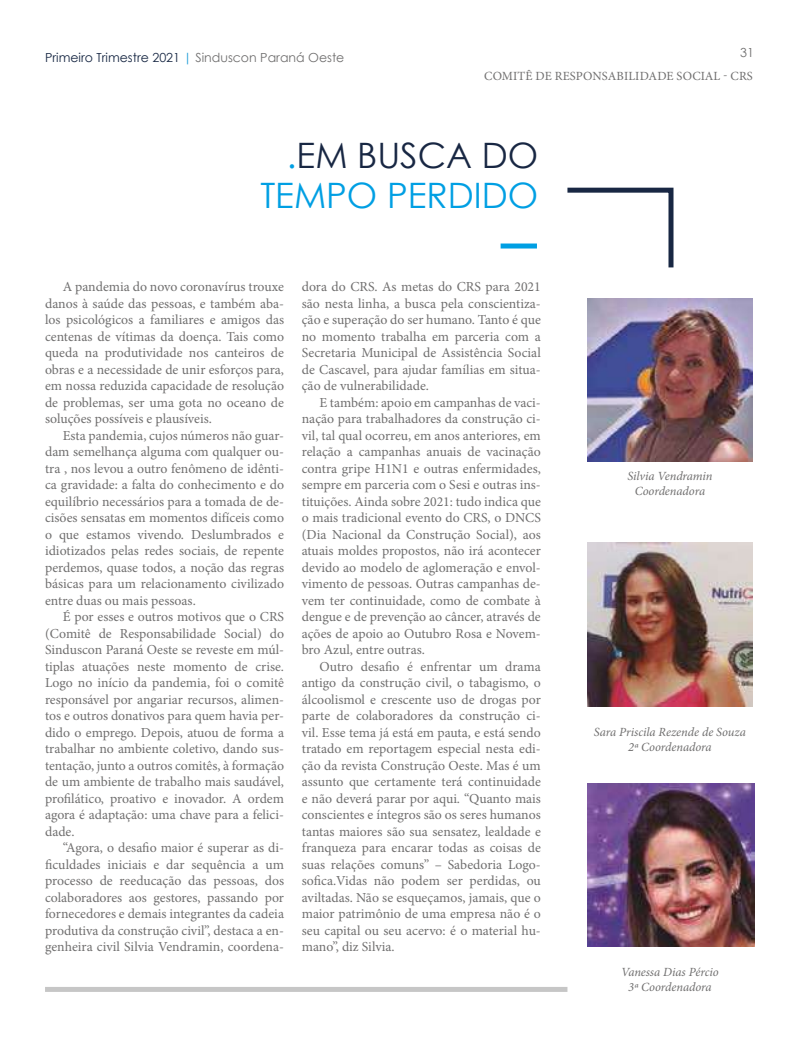
<style>
.page{position:relative;width:798px;height:1046px;background:#fff}
.page>*{position:absolute;margin:0;border:0;box-sizing:border-box;transform-origin:0 0}
.t1{font:35px/40px "Century Gothic";color:#009fe3;text-align:right}
.t2{font:13.75px/16.5px "Minion Pro";color:#706f6f;text-align:justify}
.t3{font:italic 12.5px/15px "Minion Pro";letter-spacing:-.005em;color:#706f6f;text-align:center}
.t4{font:12.5px "Century Gothic";color:#172743}
.t5{font:12.5px "Minion Pro";letter-spacing:.01em;color:#706f6f}
.t6{font:12.5px "Century Gothic";color:#706f6f}
.s1{color:#1d9dd8}
.s2{color:#706f6f}
.s3{color:#182743}
</style>
<div class="page">
<svg style="left:567px;top:187px;width:107px;height:81px"></svg>
<div style="left:500px;top:243px;width:36px;height:5px;background:#009fe3"></div>
<div style="left:45px;top:986px;width:522px;height:5px;background:#c6c6c6"></div>
<img style="left:587px;top:298px;width:164px;height:163px">
<img style="left:587px;top:542px;width:165px;height:164px">
<img style="left:587px;top:783px;width:166px;height:163px">
<p class="t4" style="left:45px;top:48px;width:301px">Primeiro Trimestre 2021 <span class="s1">|</span> <span class="s2">Sinduscon Paraná Oeste</span></p>
<p class="t6" style="left:739px;top:44px;width:15px">31</p>
<p class="t5" style="left:484px;top:68px;width:270px">COMITÊ DE RESPONSABILIDADE SOCIAL - CRS</p>
<h1 class="t1" style="left:260px;top:135px;width:279px">.<span class="s3">EM BUSCA DO<br></span>TEMPO PERDIDO</h1>
<p class="t2" style="left:45px;top:278px;width:240px;text-indent:18px">A pandemia do novo coronavírus trouxe danos à saúde das pessoas, e também aba&shy;los psicológicos a familiares e amigos das centenas de vítimas da doença. Tais como queda na produtividade nos canteiros de obras e a necessidade de unir esforços para, em nossa reduzida capacidade de resolução de problemas, ser uma gota no oceano de soluções possíveis e plausíveis.</p>
<p class="t2" style="left:45px;top:427px;width:240px;text-indent:18px">Esta pandemia, cujos números não guar&shy;dam semelhança alguma com qualquer ou&shy;tra , nos levou a outro fenômeno de idênti&shy;ca gravidade: a falta do conhecimento e do equilíbrio necessários para a tomada de de&shy;cisões sensatas em momentos difíceis como o que estamos vivendo. Deslumbrados e idiotizados pelas redes sociais, de repente perdemos, quase todos, a noção das regras básicas para um relacionamento civilizado entre duas ou mais pessoas.</p>
<p class="t2" style="left:45px;top:608px;width:240px;text-indent:18px">É por esses e outros motivos que o CRS (Comitê de Responsabilidade Social) do Sinduscon Paraná Oeste se reveste em múl&shy;tiplas atuações neste momento de crise.<br>Logo no início da pandemia, foi o comitê responsável por angariar recursos, alimen&shy;tos e outros donativos para quem havia per&shy;dido o emprego. Depois, atuou de forma a trabalhar no ambiente coletivo, dando sus&shy;tentação, junto a outros comitês, à formação de um ambiente de trabalho mais saudável, profilático, proativo e inovador. A ordem agora é adaptação: uma chave para a felici&shy;dade.</p>
<p class="t2" style="left:45px;top:839px;width:240px;text-indent:18px">“Agora, o desafio maior é superar as di&shy;ficuldades iniciais e dar sequência a um processo de reeducação das pessoas, dos colaboradores aos gestores, passando por fornecedores e demais integrantes da cadeia produtiva da construção civil”, destaca a en&shy;genheira civil Silvia Vendramin, coordena-</p>
<p class="t2" style="left:302px;top:278px;width:240px">dora do CRS. As metas do CRS para 2021 são nesta linha, a busca pela conscientiza&shy;ção e superação do ser humano. Tanto é que no momento trabalha em parceria com a Secretaria Municipal de Assistência Social de Cascavel, para ajudar famílias em situa&shy;ção de vulnerabilidade.</p>
<p class="t2" style="left:302px;top:394px;width:240px;text-indent:18px">E também: apoio em campanhas de vaci&shy;nação para trabalhadores da construção ci&shy;vil, tal qual ocorreu, em anos anteriores, em relação a campanhas anuais de vacinação contra gripe H1N1 e outras enfermidades, sempre em parceria com o Sesi e outras ins&shy;tituições. Ainda sobre 2021: tudo indica que o mais tradicional evento do CRS, o DNCS (Dia Nacional da Construção Social), aos atuais moldes propostos, não irá acontecer devido ao modelo de aglomeração e envol&shy;vimento de pessoas. Outras campanhas de&shy;vem ter continuidade, como de combate à dengue e de prevenção ao câncer, através de ações de apoio ao Outubro Rosa e Novem&shy;bro Azul, entre outras.</p>
<p class="t2" style="left:302px;top:658px;width:240px;text-indent:18px">Outro desafio é enfrentar um drama antigo da construção civil, o tabagismo, o álcoolismol e crescente uso de drogas por parte de colaboradores da construção ci&shy;vil. Esse tema já está em pauta, e está sendo tratado em reportagem especial nesta edi&shy;ção da revista Construção Oeste. Mas é um assunto que certamente terá continuidade e não deverá parar por aqui. “Quanto mais conscientes e íntegros são os seres humanos tantas maiores são sua sensatez, lealdade e franqueza para encarar todas as coisas de suas relações comuns” – Sabedoria Logo&shy;sofica.Vidas não podem ser perdidas, ou aviltadas. Não se esqueçamos, jamais, que o maior patrimônio de uma empresa não é o seu capital ou seu acervo: é o material hu&shy;mano”, diz Silvia.</p>
<p class="t3" style="left:627px;top:468px;width:86px">Silvia Vendramin<br>Coordenadora</p>
<p class="t3" style="left:593px;top:723px;width:153px">Sara Priscila Rezende de Souza<br>2ª Coordenadora</p>
<p class="t3" style="left:621px;top:963px;width:99px">Vanessa Dias Pércio<br>3ª Coordenadora</p>
</div>
